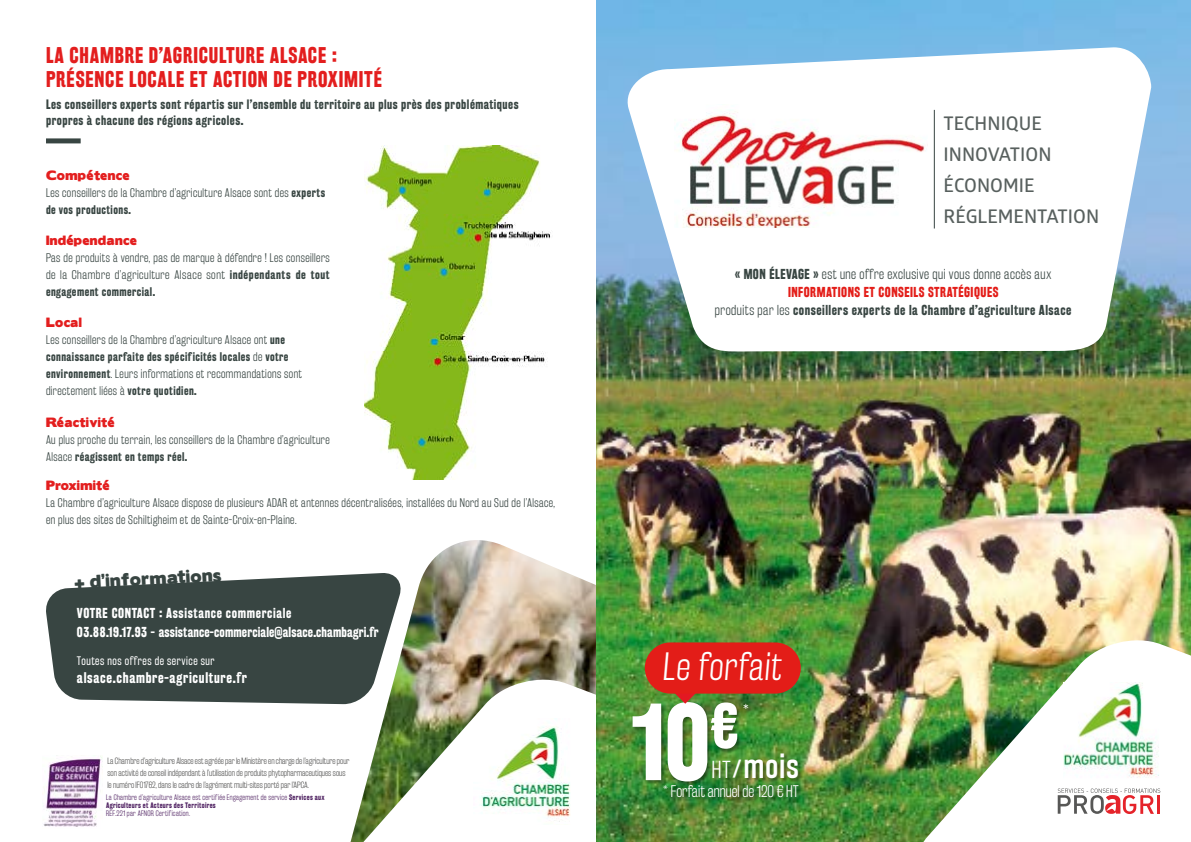
<style>
.page{position:relative;width:1191px;height:842px;background:#fff}
.page>*{position:absolute;margin:0;border:0;box-sizing:border-box;transform-origin:0 0}
.t1{font:700 96.6px "Rakesly Rg";color:#fff}
.t2{font:700 56.3px "Rakesly Rg";color:#fff}
.t3{font:34.7px "Rakesly Lt";color:#fff}
.t4{font:30.8px "Rakesly Rg";color:#fff}
.t5{font:21.6px "Rakesly Lt";color:#fff}
.t6{font:700 20px/24px "Rakesly Rg";letter-spacing:.04em;color:#e31e1e}
.t7{font:600 18.8px/30.9px "Glober Demo";color:#58605e}
.t8{font:700 18.6px "Rakesly Rg";color:#fff}
.t9{font:16.3px "Boris Black Bloxx";color:#384542}
.t10{font:14.8px "Rakesly Lt";color:#fff}
.t11{font:700 13.6px "Rakesly Rg";letter-spacing:.05em;color:#fff}
.t12{font:700 12.7px/18px "Rakesly Rg";letter-spacing:.04em;color:#384542;text-align:center}
.t13{font:700 12.7px/19px "Rakesly Rg";letter-spacing:.02em;color:#fff}
.t14{font:12.7px "Rakesly Lt";letter-spacing:.04em;color:#384542}
.t15{font:700 12px/16px "Rakesly Rg";letter-spacing:.04em;color:#384542}
.t16{font:12px "Boris Black Bloxx";letter-spacing:.03em;color:#e31e1e}
.t17{font:11px/17px "Rakesly Lt";letter-spacing:.04em;color:#384542}
.t18{font:700 11px "Rakesly Rg";letter-spacing:.04em;color:#384542}
.t19{font:10.9px "Rakesly Bk";letter-spacing:.05em;color:#fff}
.t20{font:10.1px "Rakesly Rg";color:#fff}
.t21{font:8px/12px "Rakesly Lt";color:#575756}
.t22{font:7px "Rakesly Lt";letter-spacing:.04em;color:#512463}
.t23{font:700 7px "Rakesly Rg";letter-spacing:.04em;color:#512463}
.s1{font-family:"Rakesly Rg";font-weight:700}
.s2{font-family:"Rakesly Lt";font-weight:400}
.s3{color:#e31d18}
</style>
<div class="page">
<img style="left:403px;top:540px;width:193px;height:134px">
<svg style="left:46px;top:573px;width:357px;height:131px;background:#505b58"></svg>
<img style="left:314px;top:674px;width:282px;height:168px">
<img style="left:596px;top:0;width:595px;height:842px">
<img style="left:908px;top:634px;width:283px;height:208px">
<svg style="left:1057px;top:788px;width:103px;height:26px"></svg>
<div style="left:46px;top:138px;width:35px;height:5px;background:#384542"></div>
<svg style="left:623px;top:47px;width:528px;height:308px"></svg>
<hr style="left:934px;top:110px;width:1px;height:118px;background:#384542">
<img style="left:364px;top:146px;width:187px;height:333px">
<img style="left:675px;top:105px;width:252px;height:123px">
<div style="left:631px;top:702px;width:172px;height:99px;background:#000;opacity:.41"></div>
<svg style="left:665px;top:693px;width:40px;height:11px"></svg>
<div style="left:645px;top:642px;width:156px;height:52px;background:#e31d18;border-radius:26px"></div>
<img style="left:1063px;top:682px;width:99px;height:101px">
<img style="left:43px;top:756px;width:59px;height:71px">
<img style="left:474px;top:718px;width:104px;height:106px">
<h3 class="t6" style="left:46px;top:43px;width:337px">LA CHAMBRE D’AGRICULTURE ALSACE :<br>PRÉSENCE LOCALE ET ACTION DE PROXIMITÉ</h3>
<p class="t15" style="left:46px;top:96px;width:474px">Les conseillers experts sont répartis sur l’ensemble du territoire au plus près des problématiques propres à chacune des régions agricoles.</p>
<p class="t16" style="left:46px;top:166px;width:85px">Compétence</p>
<p class="t17" style="left:46px;top:184px;width:281px">Les conseillers de la Chambre d’agriculture Alsace sont des <span class="s1">experts</span></p>
<p class="t18" style="left:46px;top:203px;width:86px">de vos productions.</p>
<p class="t16" style="left:46px;top:231px;width:93px">Indépendance</p>
<p class="t17" style="left:46px;top:249px;width:285px">Pas de produits à vendre, pas de marque à défendre ! Les conseillers de la Chambre d’agriculture Alsace sont <span class="s1">indépendants de tout</span></p>
<p class="t18" style="left:46px;top:285px;width:111px">engagement commercial.</p>
<p class="t16" style="left:46px;top:314px;width:38px">Local</p>
<p class="t17" style="left:46px;top:331px;width:240px">Les conseillers de la Chambre d’agriculture Alsace ont <span class="s1">une</span></p>
<p class="t18" style="left:46px;top:350px;width:244px">connaissance parfaite des spécificités locales <span class="s2">de</span> votre</p>
<p class="t17" style="left:46px;top:365px;width:257px"><span class="s1">environnement</span>. Leurs informations et recommandations sont directement liées à <span class="s1">votre quotidien.</span></p>
<p class="t16" style="left:46px;top:413px;width:70px">Réactivité</p>
<p class="t17" style="left:46px;top:431px;width:285px">Au plus proche du terrain, les conseillers de la Chambre d’agriculture</p>
<p class="t18" style="left:46px;top:450px;width:143px"><span class="s2">Alsace</span> réagissent en temps réel.</p>
<p class="t16" style="left:46px;top:476px;width:65px">Proximité</p>
<p class="t17" style="left:46px;top:494px;width:510px">La Chambre d’agriculture Alsace dispose de plusieurs ADAR et antennes décentralisées, installées du Nord au Sud de l’Alsace, en plus des sites de Schiltigheim et de Sainte-Croix-en-Plaine.</p>
<h3 class="t9" style="left:74px;top:570px;width:149px;rotate:-3deg">+ d’informations</h3>
<p class="t13" style="left:77px;top:604px;width:303px">VOTRE CONTACT : Assistance commerciale<br>03.88.19.17.93 - assistance-commerciale@alsace.chambagri.fr</p>
<p class="t19" style="left:77px;top:654px;width:139px">Toutes nos offres de service sur</p>
<p class="t11" style="left:77px;top:670px;width:172px">alsace.chambre-agriculture.fr</p>
<p class="t21" style="left:107px;top:755px;width:243px">La Chambre d’agriculture Alsace est agréée par le Ministère en charge de l’agriculture pour son activité de conseil indépendant à l’utilisation de produits phytopharmaceutiques sous le numéro IF01762, dans le cadre de l’agrément multi-sites porté par l’APCA.</p>
<p class="t22" style="left:106px;top:793px;width:220px">La Chambre d’agriculture Alsace est certifiée Engagement de service <span class="s1">Services aux</span></p>
<p class="t23" style="left:106px;top:801px;width:111px">Agriculteurs et Acteurs des Territoires</p>
<p class="t22" style="left:106px;top:809px;width:85px">REF.221 par AFNOR Certification.</p>
<h3 class="t7" style="left:943px;top:107px;width:157px">TECHNIQUE<br>INNOVATION<br>ÉCONOMIE<br>RÉGLEMENTATION</h3>
<p class="t14" style="left:735px;top:267px;width:318px"><span class="s1">« MON ÉLEVAGE »</span> est une offre exclusive qui vous donne accès aux</p>
<p class="t12" style="left:715px;top:283px;width:358px"><span class="s3">INFORMATIONS ET CONSEILS STRATÉGIQUES<br></span><span class="s2">produits par les</span> conseillers experts de la Chambre d’agriculture Alsace</p>
<h3 class="t3" style="left:662px;top:646px;width:124px">Le forfait</h3>
<h1 class="t1" style="left:631px;top:685px;width:80px">10</h1>
<h2 class="t2" style="left:710px;top:692px;width:30px">€</h2>
<p class="t20" style="left:743px;top:702px;width:7px">*</p>
<h3 class="t4" style="left:744px;top:748px;width:56px">mois</h3>
<h3 class="t8" style="left:733px;top:756px;width:10px">/</h3>
<h3 class="t5" style="left:712px;top:756px;width:21px">HT</h3>
<h3 class="t10" style="left:663px;top:782px;width:137px"><sup>*</sup> Forfait annuel de 120 € HT</h3>
</div>
